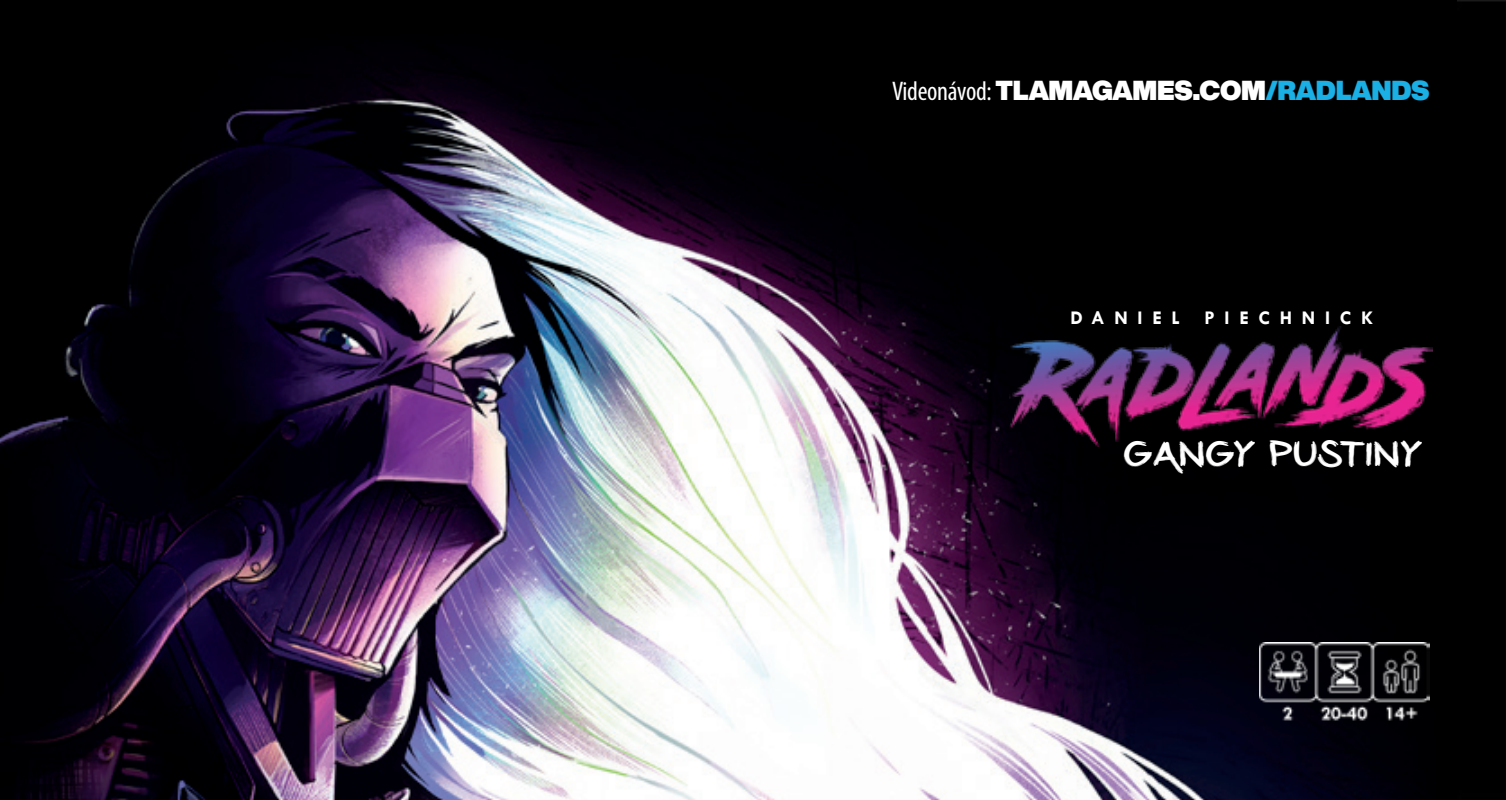
<style>
.page{position:relative;width:1506px;height:800px;background:#fff}
.page>*{position:absolute;margin:0;border:0;box-sizing:border-box;transform-origin:0 0}
.H1_-_Helvetica_Xblac{font:31.5px "Brushy Cre CZ";letter-spacing:-.025em;color:#fff;scale:1.29 1}
.t1{font:900 27px "Helvetica Now Display";letter-spacing:-.015em;color:#fff}
.H1_-_Helvetica_Xblac-2{font:700 19.5px "Tw Cen";letter-spacing:.5em;color:#fff}
.s1{font-family:"Myriad Pro";font-weight:400;font-stretch:condensed}
.s2{color:#1aafe5}
</style>
<div class="page">
<img style="left:0;top:0;width:1363px;height:799px">
<div style="left:1363px;top:0;width:142px;height:799px;background:#000001"></div>
<img style="left:1009px;top:326px;width:422px;height:120px">
<img style="left:1259px;top:642px;width:170px;height:81px">
<p class="t1" style="left:892px;top:71px;width:539px"><span class="s1">Videonávod:</span> TLAMAGAMES.COM<span class="s2">/RADLANDS</span></p>
<p class="H1_-_Helvetica_Xblac-2" style="left:1070px;top:306px;width:111px">DANIEL</p>
<p class="H1_-_Helvetica_Xblac-2" style="left:1204px;top:306px;width:170px">PIECHNICK</p>
<p class="H1_-_Helvetica_Xblac" style="left:1124px;top:431px;width:235px">GANGY PUSTINY</p>
</div>
